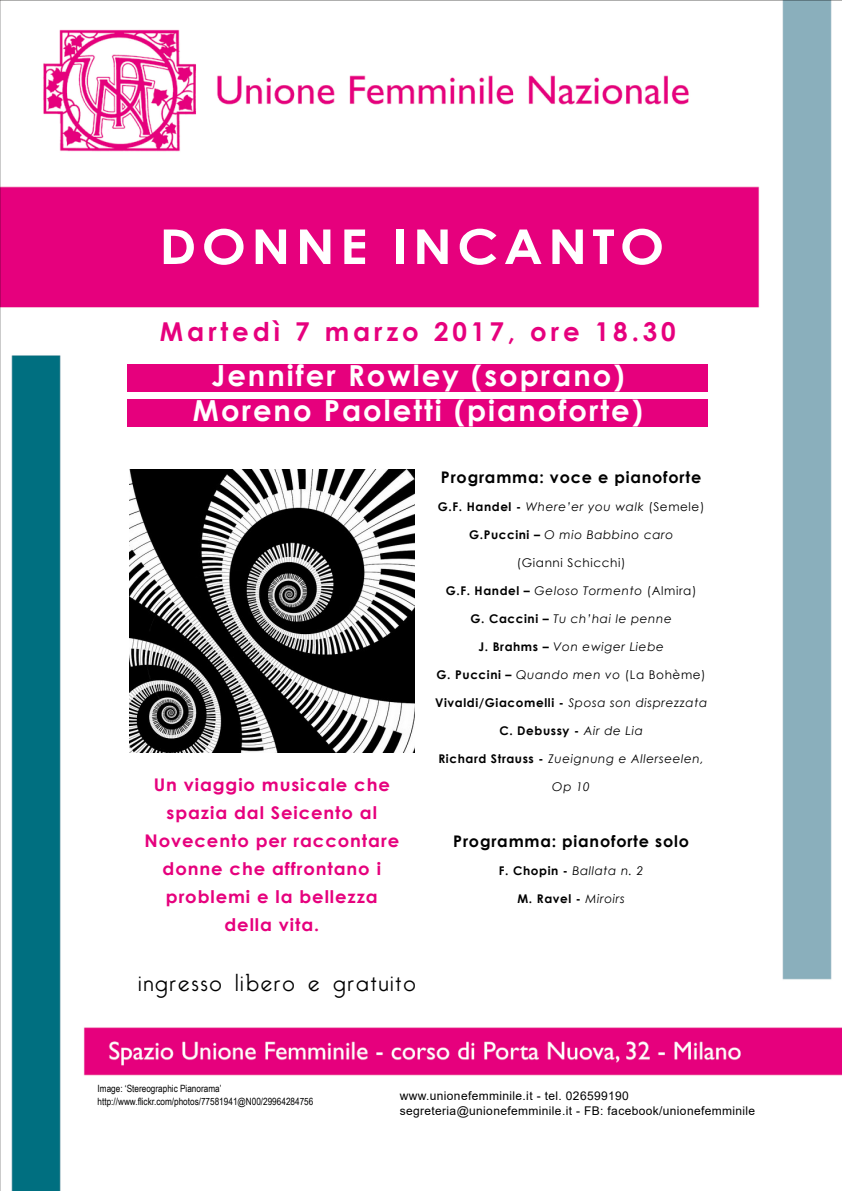
<style>
.page{position:relative;width:842px;height:1191px;background:#fff}
.page>*{position:absolute;margin:0;border:0;box-sizing:border-box;transform-origin:0 0}
.t1{font:700 48px "Century Gothic";letter-spacing:.1em;color:#fff;scale:1.1 1}
.t2{font:700 29px/34.8px "Century Gothic";letter-spacing:.07em;color:#fff;text-align:center}
.t3{font:700 26px "Century Gothic";letter-spacing:.15em;color:#e6007d}
.t4{font:300 24px "Bellerose";letter-spacing:.09em;color:#000}
.t5{font:700 17.5px/28px "Century Gothic";letter-spacing:.05em;color:#e6007d;text-align:center}
.t6{font:700 16px "Century Gothic";letter-spacing:.05em;color:#000}
.t7{font:italic 12px "Century Gothic";letter-spacing:.05em;color:#000}
.t8{font:12px/14.4px "Arial";letter-spacing:.03em;color:#000}
.t9{font:700 12px "Century Gothic";letter-spacing:.05em;color:#000}
.t10{font:12px "Century Gothic";letter-spacing:.05em;color:#000}
.t11{font:10px/13.2px "Arial Narrow";color:#000}
.s1{font-weight:700;font-style:normal}
.s2{font-style:normal}
.s3{font-weight:400;font-style:italic}
</style>
<div class="page">
<img style="left:0;top:1px;width:842px;height:1190px">
<div style="left:400px;top:1083px;width:399px;height:56px;background:#fff"></div>
<div style="left:128px;top:364px;width:580px;height:28px;background:#e6007d"></div>
<div style="left:128px;top:399px;width:580px;height:28px;background:#e6007d"></div>
<img style="left:130px;top:470px;width:284px;height:283px">
<h1 class="t1" style="left:159px;top:210px;width:460px">DONNE INCANTO</h1>
<h3 class="t3" style="left:160px;top:312px;width:517px">Martedì 7 marzo 2017, ore 18.30</h3>
<h2 class="t2" style="left:193px;top:357px;width:451px">Jennifer Rowley (soprano)<br>Moreno Paoletti (pianoforte)</h2>
<h3 class="t5" style="left:144px;top:770px;width:256px">Un viaggio musicale che spazia dal Seicento al<br>Novecento per raccontare donne che affrontano i problemi e la bellezza della vita.</h3>
<h3 class="t4" style="left:139px;top:969px;width:278px">ingresso libero e gratuito</h3>
<h3 class="t6" style="left:441px;top:465px;width:262px">Programma: voce e pianoforte</h3>
<p class="t7" style="left:438px;top:498px;width:268px"><span class="s1">G.F. Handel -</span> Where’er you walk <span class="s2">(Semele)</span></p>
<p class="t7" style="left:469px;top:526px;width:206px"><span class="s1">G.Puccini –</span> O mio Babbino caro</p>
<p class="t10" style="left:517px;top:554px;width:110px">(Gianni Schicchi)</p>
<p class="t7" style="left:446px;top:582px;width:252px"><span class="s1">G.F. Handel –</span> Geloso Tormento <span class="s2">(Almira)</span></p>
<p class="t7" style="left:470px;top:610px;width:203px"><span class="s1">G. Caccini –</span> Tu ch’hai le penne</p>
<p class="t7" style="left:478px;top:638px;width:187px"><span class="s1">J. Brahms –</span> Von ewiger Liebe</p>
<p class="t7" style="left:437px;top:666px;width:271px"><span class="s1">G. Puccini –</span> Quando men vo <span class="s2">(La Bohème)</span></p>
<p class="t9" style="left:435px;top:693px;width:274px">Vivaldi/Giacomelli - <span class="s3">Sposa son disprezzata</span></p>
<p class="t9" style="left:499px;top:721px;width:145px">C. Debussy - <span class="s3">Air de Lia</span></p>
<p class="t7" style="left:438px;top:750px;width:267px"><span class="s1">Richard Strauss -</span> Zueignung e Allerseelen,</p>
<p class="t7" style="left:552px;top:778px;width:39px">Op 10</p>
<h3 class="t6" style="left:453px;top:829px;width:237px">Programma: pianoforte solo</h3>
<p class="t7" style="left:499px;top:862px;width:146px"><span class="s1">F. Chopin -</span> Ballata n. 2</p>
<p class="t9" style="left:517px;top:889px;width:109px">M. Ravel - <span class="s3">Miroirs</span></p>
<p class="t11" style="left:98px;top:1081px;width:217px">Image: ‘Stereographic Pianorama’ http://www.flickr.com/photos/77581941@N00/29964284756</p>
<p class="t8" style="left:400px;top:1089px;width:357px">www.unionefemminile.it - tel. 026599190 segreteria@unionefemminile.it - FB: facebook/unionefemminile</p>
</div>
